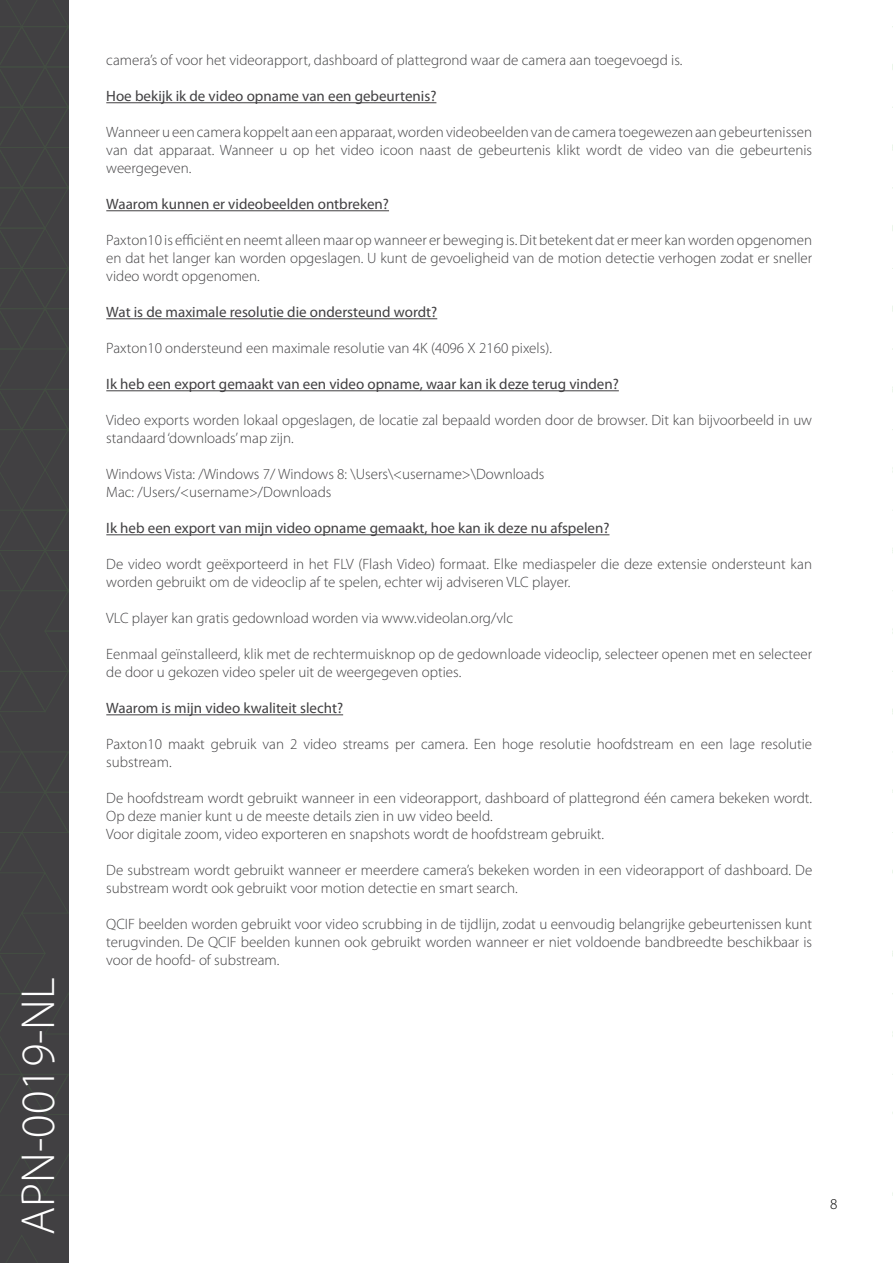
<style>
.page{position:relative;width:893px;height:1263px;background:#fff}
.page>*{position:absolute;margin:0;border:0;box-sizing:border-box;transform-origin:0 0}
.t1{font:300 48px "Myriad Pro";color:#fff}
.t2{font:300 15px/18px "Myriad Pro";color:#414042}
.t3{font:15px "Myriad Pro";color:#414042}
.t4{font:300 15px "Myriad Pro";color:#000}
</style>
<div class="page">
<div style="left:0;top:0;width:69px;height:1263px;background:#414042"></div>
<svg style="left:7px;top:1235px;width:31px;height:28px"></svg>
<svg style="left:0;top:0;width:68px;height:1196px"></svg>
<hr style="left:892px;top:0;width:1px;height:1263px;background:#414042">
<svg style="left:892px;top:1234px;width:1px;height:29px"></svg>
<svg style="left:892px;top:1154px;width:1px;height:42px"></svg>
<svg style="left:892px;top:0;width:1px;height:793px"></svg>
<svg style="left:892px;top:832px;width:1px;height:42px"></svg>
<svg style="left:892px;top:912px;width:1px;height:203px"></svg>
<hr style="left:106px;top:102px;width:330px;height:1px;background:#414042">
<hr style="left:106px;top:210px;width:283px;height:1px;background:#414042">
<hr style="left:106px;top:318px;width:331px;height:1px;background:#414042">
<hr style="left:106px;top:390px;width:513px;height:1px;background:#414042">
<hr style="left:106px;top:534px;width:503px;height:1px;background:#414042">
<hr style="left:106px;top:714px;width:237px;height:1px;background:#414042">
<h1 class="t1" style="left:9px;top:1235px;width:259px;rotate:-90deg">APN-0019-NL</h1>
<p class="t2" style="left:106px;top:51px;width:578px">camera’s of voor het videorapport, dashboard of plattegrond waar de camera aan toegevoegd is.</p>
<p class="t3" style="left:106px;top:87px;width:332px">Hoe bekijk ik de video opname van een gebeurtenis?</p>
<p class="t2" style="left:106px;top:123px;width:707px;text-align:justify">Wanneer u een camera koppelt aan een apparaat, worden videobeelden van de camera toegewezen aan gebeurtenissen van dat apparaat. Wanneer u op het video icoon naast de gebeurtenis klikt wordt de video van die gebeurtenis weergegeven.</p>
<p class="t3" style="left:106px;top:195px;width:284px">Waarom kunnen er videobeelden ontbreken?</p>
<p class="t2" style="left:106px;top:231px;width:707px;text-align:justify">Paxton10 is efficiënt en neemt alleen maar op wanneer er beweging is. Dit betekent dat er meer kan worden opgenomen en dat het langer kan worden opgeslagen. U kunt de gevoeligheid van de motion detectie verhogen zodat er sneller video wordt opgenomen.</p>
<p class="t3" style="left:106px;top:303px;width:332px">Wat is de maximale resolutie die ondersteund wordt?</p>
<p class="t2" style="left:106px;top:339px;width:447px">Paxton10 ondersteund een maximale resolutie van 4K (4096 X 2160 pixels).</p>
<p class="t3" style="left:106px;top:375px;width:514px">Ik heb een export gemaakt van een video opname, waar kan ik deze terug vinden?</p>
<p class="t2" style="left:106px;top:411px;width:707px">Video exports worden lokaal opgeslagen, de locatie zal bepaald worden door de browser. Dit kan bijvoorbeeld in uw standaard ‘downloads’ map zijn.</p>
<p class="t2" style="left:106px;top:465px;width:440px">Windows Vista: /Windows 7/ Windows 8: \Users\&lt;username&gt;\Downloads<br>Mac: /Users/&lt;username&gt;/Downloads</p>
<p class="t3" style="left:106px;top:519px;width:505px">Ik heb een export van mijn video opname gemaakt, hoe kan ik deze nu afspelen?</p>
<p class="t2" style="left:106px;top:555px;width:707px">De video wordt geëxporteerd in het FLV (Flash Video) formaat. Elke mediaspeler die deze extensie ondersteunt kan worden gebruikt om de videoclip af te spelen, echter wij adviseren VLC player.</p>
<p class="t2" style="left:106px;top:609px;width:408px">VLC player kan gratis gedownload worden via www.videolan.org/vlc</p>
<p class="t2" style="left:106px;top:645px;width:707px">Eenmaal geïnstalleerd, klik met de rechtermuisknop op de gedownloade videoclip, selecteer openen met en selecteer de door u gekozen video speler uit de weergegeven opties.</p>
<p class="t3" style="left:106px;top:699px;width:238px">Waarom is mijn video kwaliteit slecht?</p>
<p class="t2" style="left:106px;top:735px;width:707px">Paxton10 maakt gebruik van 2 video streams per camera. Een hoge resolutie hoofdstream en een lage resolutie substream.</p>
<p class="t2" style="left:106px;top:789px;width:707px">De hoofdstream wordt gebruikt wanneer in een videorapport, dashboard of plattegrond één camera bekeken wordt.<br>Op deze manier kunt u de meeste details zien in uw video beeld.<br>Voor digitale zoom, video exporteren en snapshots wordt de hoofdstream gebruikt.</p>
<p class="t2" style="left:106px;top:861px;width:707px">De substream wordt gebruikt wanneer er meerdere camera’s bekeken worden in een videorapport of dashboard. De substream wordt ook gebruikt voor motion detectie en smart search.</p>
<p class="t2" style="left:106px;top:915px;width:707px;text-align:justify">QCIF beelden worden gebruikt voor video scrubbing in de tijdlijn, zodat u eenvoudig belangrijke gebeurtenissen kunt terugvinden. De QCIF beelden kunnen ook gebruikt worden wanneer er niet voldoende bandbreedte beschikbaar is voor de hoofd- of substream.</p>
<p class="t4" style="left:830px;top:1195px;width:9px">8</p>
</div>
